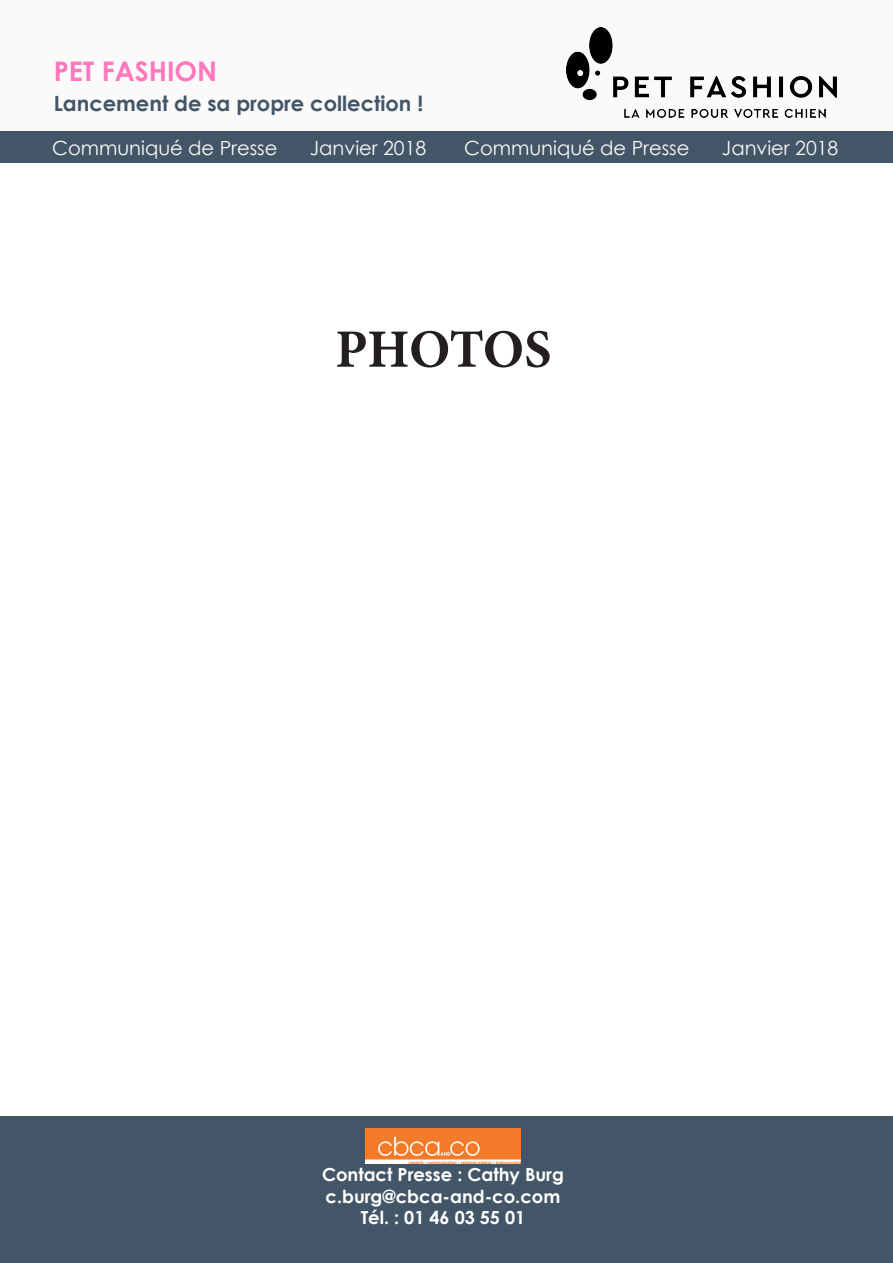
<style>
.page{position:relative;width:893px;height:1263px;background:#fff}
.page>*{position:absolute;margin:0;border:0;box-sizing:border-box;transform-origin:0 0}
.t1{font:700 54px "Minion Pro";letter-spacing:-.01em;color:#231f20}
.t2{font:700 27px "Century Gothic";color:#ff77bc}
.t3{font:700 21px "Century Gothic";color:#435667}
.t4{font:19.5px "Century Gothic";color:#fafafa}
.t5{font:700 18px "Century Gothic";color:#fff}
</style>
<div class="page">
<div style="left:0;top:0;width:893px;height:162px;background:#fafafa"></div>
<img style="left:566px;top:27px;width:270px;height:91px">
<div style="left:0;top:132px;width:893px;height:31px;background:#435667"></div>
<div style="left:0;top:1116px;width:893px;height:147px;background:#435667"></div>
<img style="left:366px;top:1128px;width:154px;height:35px">
<p class="t2" style="left:54px;top:54px;width:165px">PET FASHION</p>
<p class="t3" style="left:54px;top:90px;width:371px">Lancement de sa propre collection !</p>
<p class="t4" style="left:52px;top:136px;width:227px">Communiqué de Presse</p>
<p class="t4" style="left:310px;top:136px;width:118px">Janvier 2018</p>
<p class="t4" style="left:464px;top:136px;width:227px">Communiqué de Presse</p>
<p class="t4" style="left:722px;top:136px;width:118px">Janvier 2018</p>
<p class="t1" style="left:335px;top:311px;width:218px">PHOTOS</p>
<p class="t5" style="left:322px;top:1163px;width:243px">Contact Presse : Cathy Burg</p>
<p class="t5" style="left:326px;top:1185px;width:236px">c.burg@cbca-and-co.com</p>
<p class="t5" style="left:361px;top:1206px;width:166px">Tél. : 01 46 03 55 01</p>
</div>
